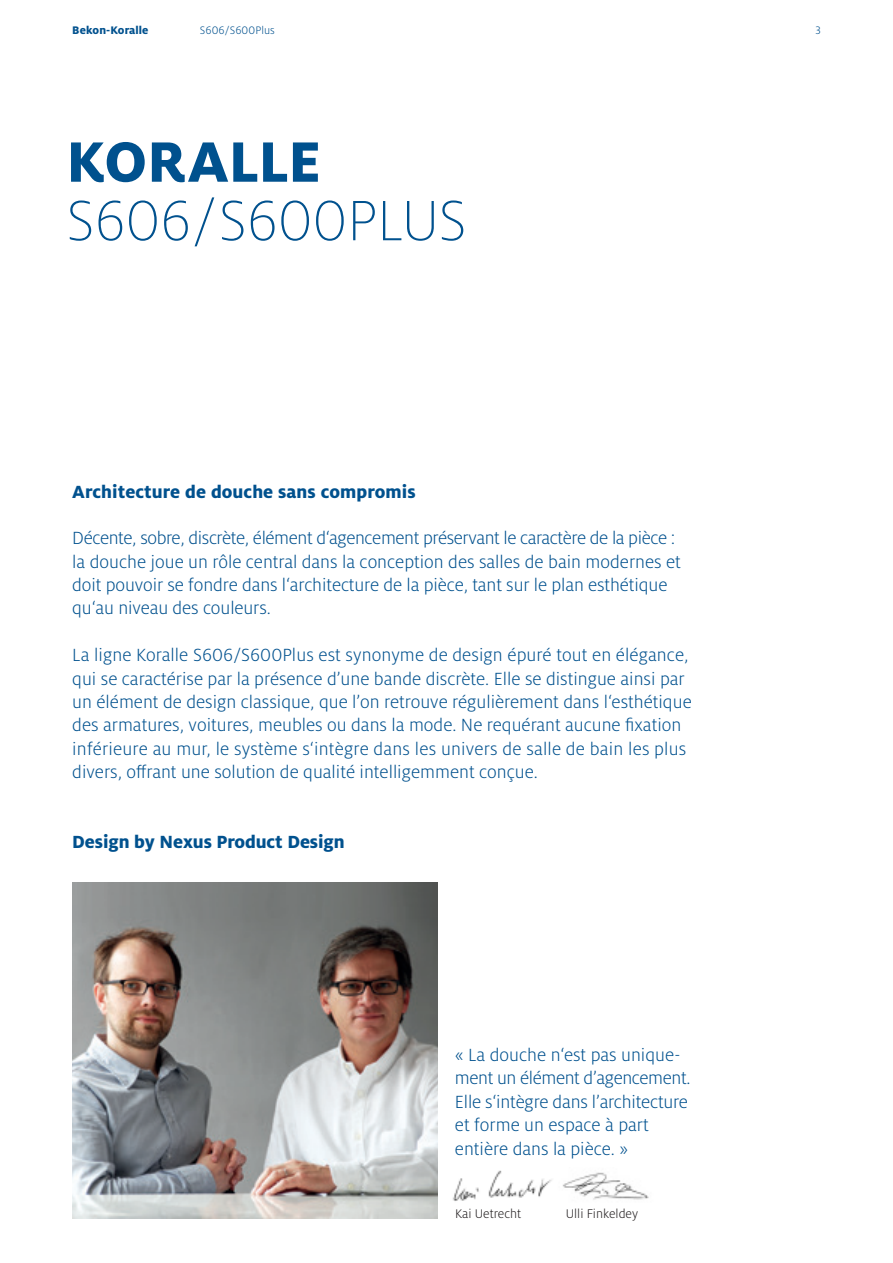
<style>
.page{position:relative;width:893px;height:1263px;background:#fff}
.page>*{position:absolute;margin:0;border:0;box-sizing:border-box;transform-origin:0 0}
.t1{font:300 expanded 63px "Milo OT";letter-spacing:-.01em;color:#00518e}
.t2{font:800 63px "Milo OT";letter-spacing:-.01em;color:#00518e}
.t3{font:300 19.5px/23.4px "Milo OT";color:#00518e}
.t4{font:800 19.5px "Milo OT";letter-spacing:.005em;color:#00518e}
.t5{font:300 13.8px "Milo OT";color:#231f20}
.t6{font:800 12.15px "Milo OT";letter-spacing:.01em;color:#00518e}
.t7{font:300 12px "Milo OT";letter-spacing:.01em;color:#00518e}
</style>
<div class="page">
<img style="left:72px;top:882px;width:366px;height:336px">
<img style="left:452px;top:1170px;width:100px;height:31px">
<img style="left:562px;top:1172px;width:87px;height:28px">
<p class="t6" style="left:72px;top:23px;width:78px">Bekon-Koralle</p>
<p class="t7" style="left:200px;top:24px;width:77px">S606/S600Plus</p>
<p class="t7" style="left:815px;top:24px;width:7px">3</p>
<h1 class="t2" style="left:66px;top:126px;width:256px">KORALLE</h1>
<h1 class="t1" style="left:66px;top:187px;width:402px">S606/S600PLUS</h1>
<p class="t4" style="left:72px;top:480px;width:345px">Architecture de douche sans compromis</p>
<p class="t3" style="left:72px;top:527px;width:610px">Décente, sobre, discrète, élément d‘agencement préservant le caractère de la pièce : la douche joue un rôle central dans la conception des salles de bain modernes et doit pouvoir se fondre dans l‘architecture de la pièce, tant sur le plan esthétique qu‘au niveau des couleurs.</p>
<p class="t3" style="left:72px;top:644px;width:621px">La ligne Koralle S606/S600Plus est synonyme de design épuré tout en élégance, qui se caractérise par la présence d’une bande discrète. Elle se distingue ainsi par un élément de design classique, que l’on retrouve régulièrement dans l‘esthétique des armatures, voitures, meubles ou dans la mode. Ne requérant aucune fixation inférieure au mur, le système s‘intègre dans les univers de salle de bain les plus divers, offrant une solution de qualité intelligemment conçue.</p>
<p class="t4" style="left:72px;top:831px;width:274px">Design by Nexus Product Design</p>
<p class="t3" style="left:455px;top:1043px;width:237px">« La douche n‘est pas unique&shy;ment un élément d’agencement.<br>Elle s‘intègre dans l’architecture et forme un espace à part entière dans la pièce. »</p>
<p class="t5" style="left:455px;top:1206px;width:68px">Kai Uetrecht</p>
<p class="t5" style="left:566px;top:1206px;width:74px">Ulli Finkeldey</p>
</div>
